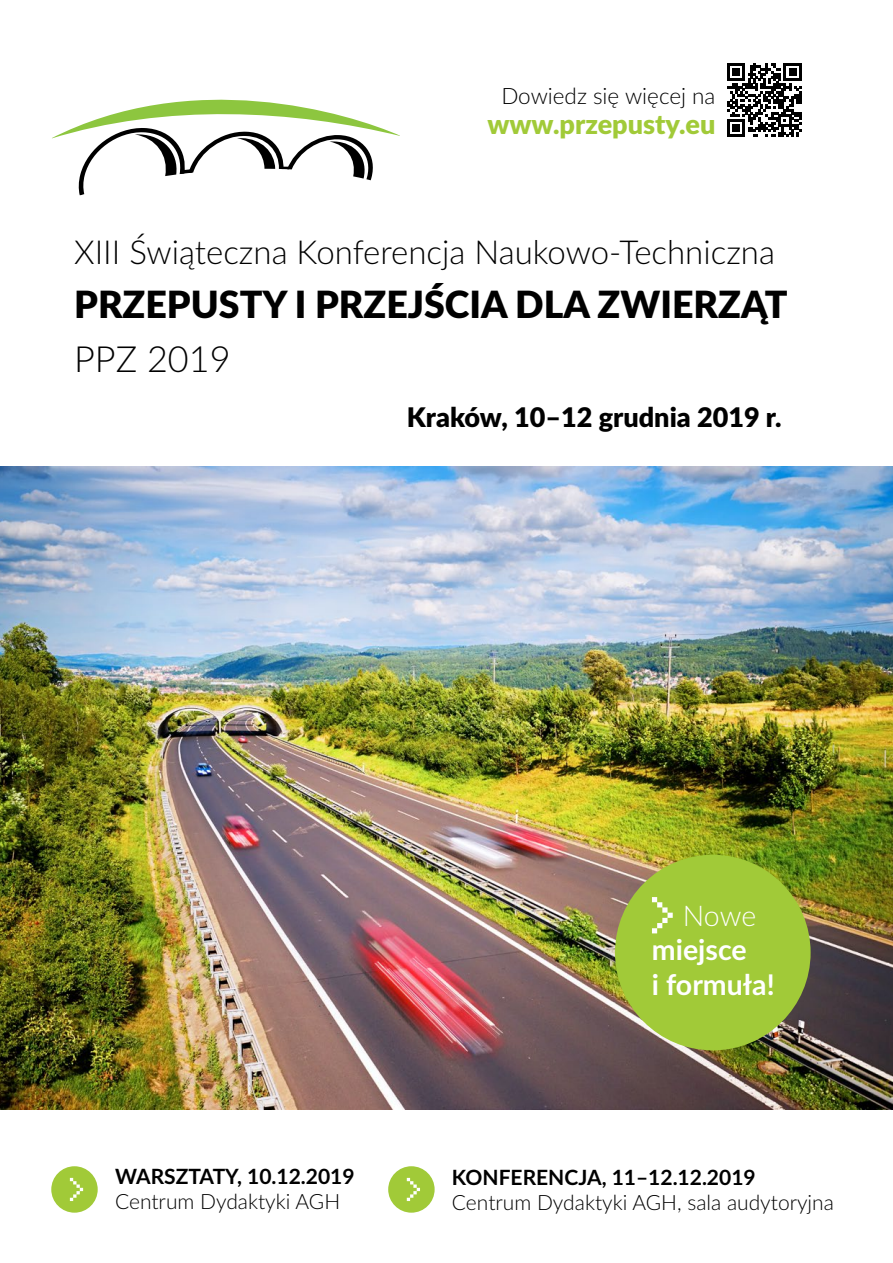
<style>
.page{position:relative;width:893px;height:1263px;background:#fff}
.page>*{position:absolute;margin:0;border:0;box-sizing:border-box;transform-origin:0 0}
.t1{font:900 37.5px "Lato";color:#000}
.t2{font:300 36px "Lato";color:#000}
.t3{font:300 33px "Lato";color:#000}
.t4{font:700 28.5px/34.2px "Lato";color:#fff}
.t5{font:300 28.5px "Lato";color:#fff}
.t6{font:900 27px "Lato";color:#000}
.t7{font:900 27px "Lato";color:#a1ca38}
.t8{font:300 22.5px "Lato";color:#000}
.t9{font:300 21px "Lato";color:#000}
.t10{font:700 21px "Lato";color:#000}
</style>
<div class="page">
<svg style="left:727px;top:64px;width:74px;height:73px"></svg>
<svg style="left:52px;top:99px;width:348px;height:96px"></svg>
<img style="left:0;top:467px;width:893px;height:643px">
<div style="left:51px;top:1166px;width:47px;height:47px;background:#a1ca38;border-radius:50%"></div>
<svg style="left:70px;top:1178px;width:13px;height:23px"></svg>
<div style="left:388px;top:1166px;width:47px;height:47px;background:#a1ca38;border-radius:50%"></div>
<svg style="left:407px;top:1178px;width:13px;height:23px"></svg>
<div style="left:615px;top:855px;width:196px;height:195px;background:#a1ca38;border-radius:50%"></div>
<svg style="left:652px;top:897px;width:21px;height:36px"></svg>
<p class="t8" style="left:501px;top:81px;width:216px">Dowiedz się więcej na</p>
<p class="t7" style="left:487px;top:104px;width:230px">www.przepusty.eu</p>
<h3 class="t3" style="left:74px;top:229px;width:702px">XIII Świąteczna Konferencja Naukowo-Techniczna</h3>
<h1 class="t1" style="left:74px;top:276px;width:715px">PRZEPUSTY I PRZEJŚCIA DLA ZWIERZĄT</h1>
<h2 class="t2" style="left:74px;top:334px;width:158px">PPZ 2019</h2>
<p class="t6" style="left:407px;top:397px;width:376px">Kraków, 10–12 grudnia 2019 r.</p>
<p class="t10" style="left:115px;top:1161px;width:241px">WARSZTATY, 10.12.2019</p>
<p class="t9" style="left:115px;top:1187px;width:227px">Centrum Dydaktyki AGH</p>
<h3 class="t5" style="left:683px;top:896px;width:75px">Nowe</h3>
<h3 class="t4" style="left:652px;top:932px;width:124px">miejsce<br>i formuła!</h3>
<p class="t10" style="left:452px;top:1161px;width:305px">KONFERENCJA, 11–12.12.2019</p>
<p class="t9" style="left:452px;top:1187px;width:384px">Centrum Dydaktyki AGH, sala audytoryjna</p>
</div>
